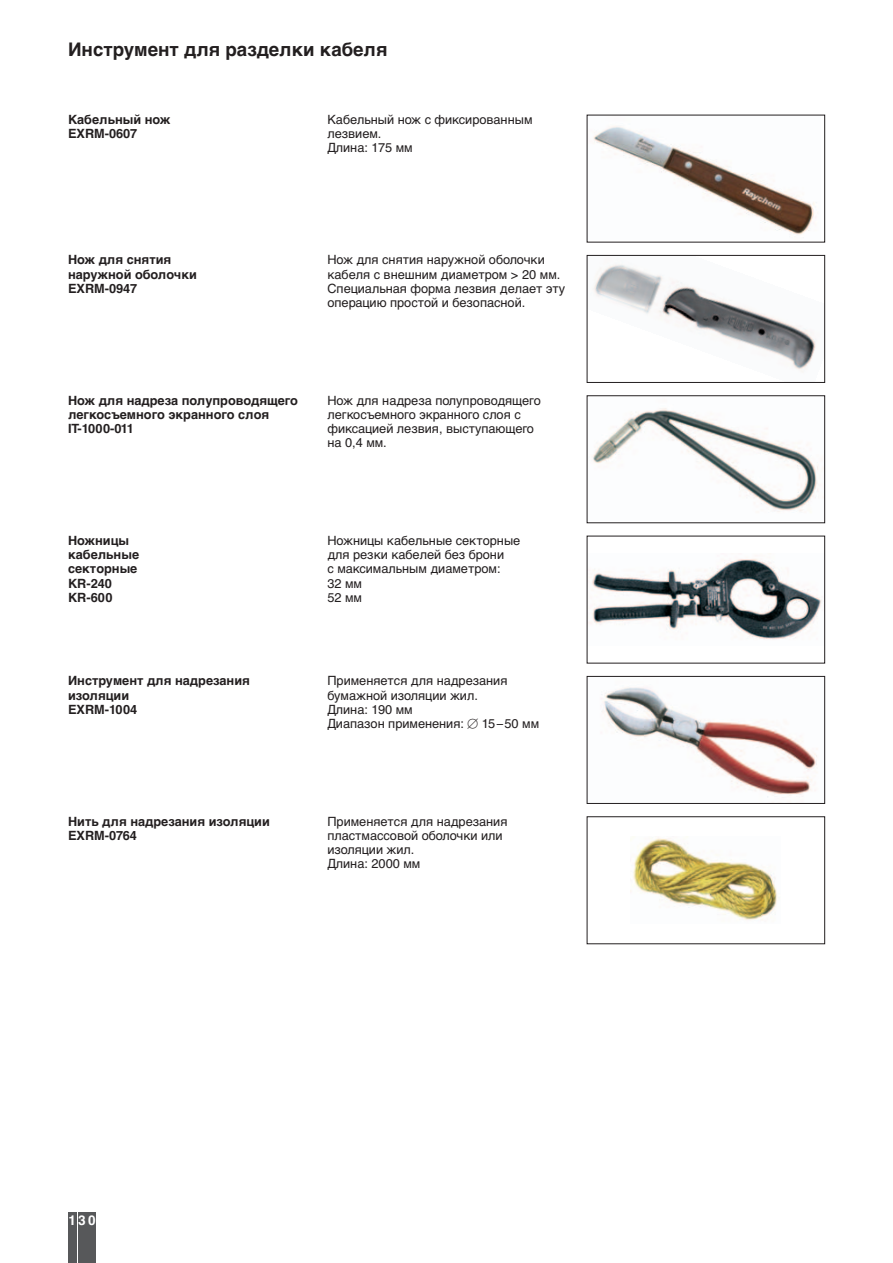
<style>
.page{position:relative;width:893px;height:1263px;background:#fff}
.page>*{position:absolute;margin:0;border:0;box-sizing:border-box;transform-origin:0 0}
.t1{font:700 18.75px "Helvetica Cyr";color:#231f20}
.t2{font:700 13.5px "Helvetica Cyr";color:#fff}
.t3{font:12.75px/14.2px "Helvetica Cyr Upright";color:#231f20}
.t4{font:700 12.75px/14.2px "Helvetica Cyr";color:#231f20}
.s1{font-family:"Mathematical Pi One"}
</style>
<div class="page">
<div style="left:68px;top:1212px;width:9px;height:51px;background:#57585a"></div>
<div style="left:78px;top:1212px;width:8px;height:51px;background:#57585a"></div>
<div style="left:88px;top:1212px;width:8px;height:51px;background:#57585a"></div>
<img style="left:593px;top:126px;width:224px;height:109px">
<img style="left:601px;top:687px;width:216px;height:110px">
<div style="left:587px;top:676px;width:238px;height:128px;border:1px solid #231f20"></div>
<img style="left:633px;top:838px;width:144px;height:82px">
<div style="left:587px;top:816px;width:238px;height:128px;border:1px solid #231f20"></div>
<img style="left:589px;top:559px;width:233px;height:81px">
<img style="left:592px;top:408px;width:226px;height:104px">
<div style="left:587px;top:395px;width:238px;height:128px;border:1px solid #231f20"></div>
<img style="left:593px;top:264px;width:223px;height:108px">
<div style="left:587px;top:255px;width:238px;height:128px;border:1px solid #231f20"></div>
<h1 class="t1" style="left:68px;top:43px;width:321px">Инструмент для разделки кабеля</h1>
<p class="t4" style="left:68px;top:114px;width:104px">Кабельный нож<br>EXRM-0607</p>
<p class="t3" style="left:327px;top:114px;width:207px">Кабельный нож с фиксированным лезвием.<br>Длина: 175 мм</p>
<p class="t4" style="left:68px;top:254px;width:130px">Нож для снятия наружной оболочки<br>EXRM-0947</p>
<p class="t3" style="left:327px;top:254px;width:239px">Нож для снятия наружной оболочки кабеля с внешним диаметром &gt; 20 мм.<br>Специальная форма лезвия делает эту операцию простой и безопасной.</p>
<p class="t4" style="left:68px;top:394px;width:232px">Нож для надреза полупроводящего легкосъемного экранного слоя<br>IT-1000-011</p>
<p class="t3" style="left:327px;top:394px;width:215px">Нож для надреза полупроводящего легкосъемного экранного слоя с фиксацией лезвия, выступающего на 0,4 мм.</p>
<p class="t4" style="left:68px;top:535px;width:73px">Ножницы кабельные секторные<br>KR-240<br>KR-600</p>
<p class="t3" style="left:327px;top:535px;width:194px">Ножницы кабельные секторные для резки кабелей без брони<br>с максимальным диаметром:<br>32 мм<br>52 мм</p>
<p class="t4" style="left:68px;top:675px;width:183px">Инструмент для надрезания изоляции<br>EXRM-1004</p>
<p class="t3" style="left:327px;top:675px;width:213px">Применяется для надрезания бумажной изоляции жил.<br>Длина: 190 мм<br>Диапазон применения: <span class="s1">-</span> 15–50 мм</p>
<p class="t4" style="left:68px;top:815px;width:203px">Нить для надрезания изоляции<br>EXRM-0764</p>
<p class="t3" style="left:327px;top:815px;width:182px">Применяется для надрезания пластмассовой оболочки или изоляции жил.<br>Длина: 2000 мм</p>
<p class="t2" style="left:69px;top:1215px;width:29px">130</p>
</div>
